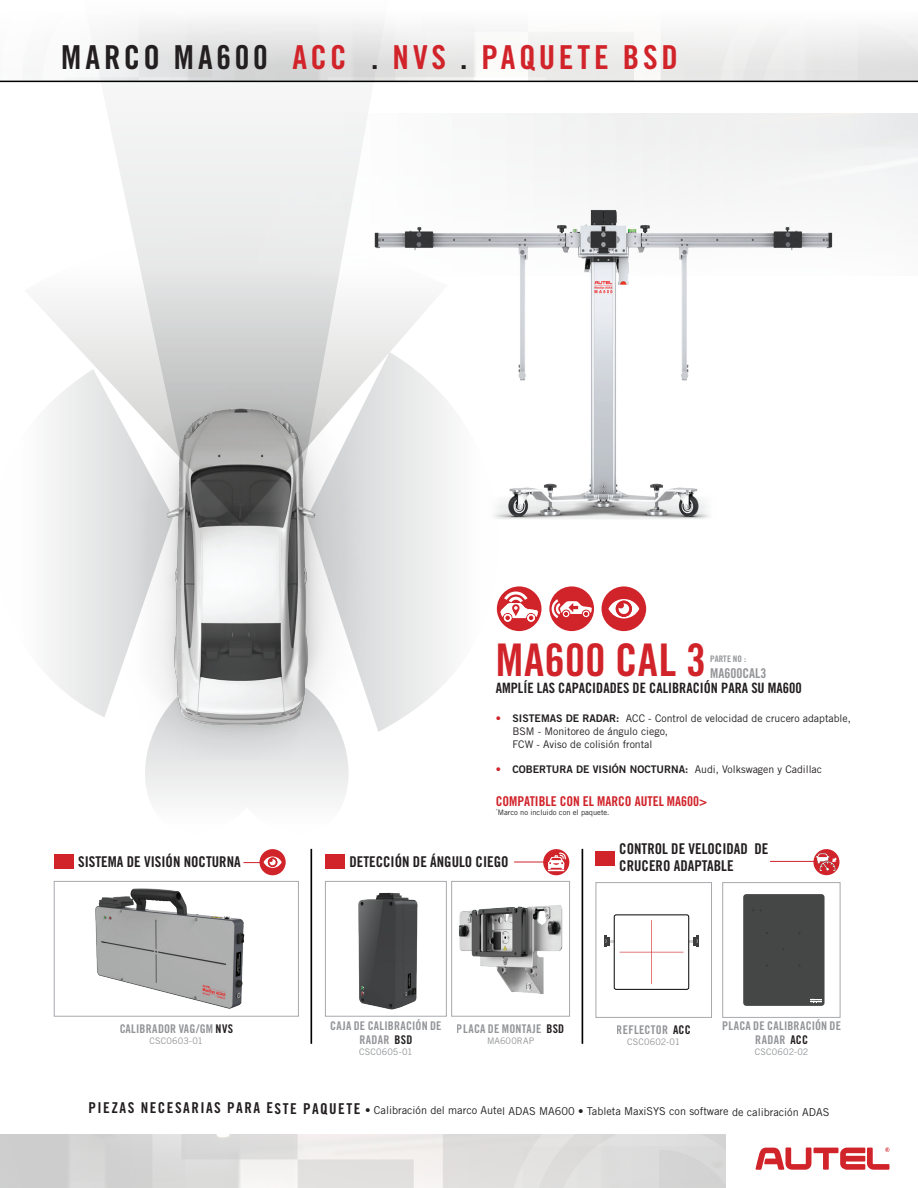
<style>
.page{position:relative;width:918px;height:1188px;background:#fff}
.page>*{position:absolute;margin:0;border:0;box-sizing:border-box;transform-origin:0 0}
.t1{font:45px "Trade Gothic LT Std Bd Cn 20";letter-spacing:.01em;color:#d1232a}
.t2{font:33px "Trade Gothic LT Std Bd Cn 20";letter-spacing:.11em;color:#d1232a}
.t3{font:14.85px/17.9px "Trade Gothic LT Std Bd Cn 20";color:#231f20}
.t4{font:14.25px "Trade Gothic LT Std Bd Cn 20";color:#231f20}
.t5{font:13.5px "Trade Gothic LT Std Bd Cn 20";color:#d1232a}
.t6{font:13.5px "Trade Gothic LT Std Bd Cn 20";color:#939598}
.t7{font:12px/14.4px "Trade Gothic LT Std Bd Cn 20";letter-spacing:.02em;color:#939598;text-align:center}
.t8{font:10.8px "Trade Gothic LT Std";letter-spacing:-.005em;color:#231f20}
.t9{font:10.5px/12.6px "Trade Gothic LT Std";color:#231f20}
.t10{font:10.5px "Trade Gothic LT Std Bd 2";color:#231f20}
.t11{font:9px "Trade Gothic LT Std";letter-spacing:.015em;color:#939598}
.t12{font:9px "Trade Gothic LT Std Bd Cn 20";color:#939598}
.t13{font:7.5px "Trade Gothic LT Std";color:#231f20}
.s1{color:#231f20}
.s2{font-family:"Trade Gothic LT Std Bd 2";color:#d1232a}
.s3{font-family:"Trade Gothic LT Std Bd 2"}
.s4{color:#d1232a}
.s5{font-family:"Trade Gothic LT Std"}
.s6{font-family:"Trade Gothic LT Std Bd Cn 20";font-size:15px}
</style>
<div class="page">
<svg style="left:755px;top:1147px;width:135px;height:23px"></svg>
<hr style="left:0;top:81px;width:918px;height:1px;background:#000">
<div style="left:145px;top:759px;width:204px;height:41px;background:#edeeee"></div>
<svg style="left:82px;top:11px;width:308px;height:223px;fill:#f1f2f2"></svg>
<svg style="left:445px;top:529px;width:62px;height:153px"></svg>
<img style="left:51px;top:523px;width:394px;height:236px">
<svg style="left:37px;top:234px;width:325px;height:289px"></svg>
<img style="left:234px;top:113px;width:684px;height:163px">
<img style="left:362px;top:195px;width:482px;height:334px">
<div style="left:54px;top:881px;width:245px;height:135px;background:#fff;border:1px solid #a8a9ad"></div>
<img style="left:87px;top:888px;width:164px;height:127px">
<div style="left:54px;top:854px;width:19px;height:15px;background:#d1232a"></div>
<div style="left:260px;top:849px;width:26px;height:26px;background:#d1232a;border-radius:50%"></div>
<svg style="left:243px;top:856px;width:39px;height:12px"></svg>
<hr style="left:770px;top:861px;width:54px;height:1px;background:#d1232a">
<div style="left:595px;top:851px;width:19px;height:14px;background:#d1232a"></div>
<div style="left:813px;top:849px;width:26px;height:26px;background:#d1232a;border-radius:50%"></div>
<svg style="left:816px;top:853px;width:21px;height:18px"></svg>
<div style="left:723px;top:882px;width:117px;height:136px;border:1px solid #a8a9ad"></div>
<div style="left:743px;top:894px;width:82px;height:112px;background:#454646;border-radius:3px"></div>
<svg style="left:811px;top:999px;width:11px;height:4px"></svg>
<div style="left:596px;top:882px;width:116px;height:136px;border:1px solid #a8a9ad"></div>
<hr style="left:677px;top:940px;width:17px;height:3px;background:#d1d2d4">
<svg style="left:694px;top:935px;width:5px;height:12px"></svg>
<hr style="left:609px;top:940px;width:17px;height:3px;background:#d1d2d4">
<svg style="left:604px;top:935px;width:5px;height:12px"></svg>
<div style="left:614px;top:915px;width:75px;height:74px;background:#fff;border-radius:2px"></div>
<div style="left:614px;top:915px;width:75px;height:75px;border:1px solid #040503;border-radius:2px"></div>
<svg style="left:620px;top:920px;width:63px;height:64px"></svg>
<hr style="left:514px;top:862px;width:39px;height:1px;background:#d1232a">
<div style="left:325px;top:854px;width:19px;height:15px;background:#d1232a"></div>
<svg style="left:543px;top:849px;width:26px;height:26px"></svg>
<svg style="left:548px;top:852px;width:18px;height:19px"></svg>
<div style="left:451px;top:881px;width:119px;height:135px;background:#fff;border:1px solid #a8a9ad"></div>
<img style="left:458px;top:905px;width:105px;height:89px">
<div style="left:325px;top:881px;width:122px;height:135px;background:#fff;border:1px solid #a8a9ad"></div>
<img style="left:358px;top:892px;width:60px;height:118px">
<div style="left:497px;top:586px;width:45px;height:45px;background:#d1232a;border-radius:50%"></div>
<svg style="left:500px;top:592px;width:38px;height:30px"></svg>
<div style="left:602px;top:586px;width:44px;height:45px;background:#d1232a;border-radius:50%"></div>
<svg style="left:608px;top:599px;width:31px;height:19px"></svg>
<div style="left:549px;top:586px;width:45px;height:45px;background:#d1232a;border-radius:50%"></div>
<svg style="left:552px;top:599px;width:40px;height:19px"></svg>
<hr style="left:311px;top:849px;width:1px;height:195px;background:#000">
<hr style="left:582px;top:849px;width:1px;height:195px;background:#000">
<h2 class="t2" style="left:61px;top:37px;width:618px"><span class="s1">MARCO MA600</span> ACC <span class="s1">.</span> NVS <span class="s1">.</span> PAQUETE BSD</h2>
<h1 class="t1" style="left:496px;top:632px;width:212px">MA600 CAL 3</h1>
<h3 class="t4" style="left:496px;top:679px;width:308px">AMPLÍE LAS CAPACIDADES DE CALIBRACIÓN PARA SU MA600</h3>
<p class="t9" style="left:512px;top:712px;width:340px;text-indent:-17px"><span class="s2">•</span> <span class="s3">SISTEMAS DE RADAR:</span> ACC - Control de velocidad de crucero adaptable,<br>BSM - Monitoreo de ángulo ciego,<br>FCW - Aviso de colisión frontal</p>
<p class="t10" style="left:496px;top:763px;width:328px"><span class="s4">•</span> COBERTURA DE VISIÓN NOCTURNA: <span class="s5">Audi, Volkswagen y Cadillac</span></p>
<p class="t5" style="left:496px;top:793px;width:213px">COMPATIBLE CON EL MARCO AUTEL MA600&gt;</p>
<p class="t13" style="left:496px;top:807px;width:115px"><sup>*</sup>Marco no incluido con el paquete.</p>
<p class="t12" style="left:710px;top:653px;width:37px">PARTE NO :</p>
<p class="t6" style="left:710px;top:665px;width:58px">MA600CAL3</p>
<h3 class="t3" style="left:78px;top:852px;width:164px">SISTEMA DE VISIÓN NOCTURNA</h3>
<h3 class="t3" style="left:619px;top:839px;width:151px">CONTROL DE VELOCIDAD DE<br>CRUCERO ADAPTABLE</h3>
<h3 class="t3" style="left:349px;top:852px;width:161px">DETECCIÓN DE ÁNGULO CIEGO</h3>
<p class="t7" style="left:119px;top:1021px;width:115px">CALIBRADOR VAG/GM <span class="s1">NVS</span></p>
<p class="t11" style="left:149px;top:1035px;width:55px">CSC0603-01</p>
<p class="t7" style="left:330px;top:1018px;width:113px">CAJA DE CALIBRACIÓN DE<br>RADAR <span class="s1">BSD</span></p>
<p class="t11" style="left:359px;top:1047px;width:55px">CSC0605-01</p>
<p class="t7" style="left:457px;top:1021px;width:109px">PLACA DE MONTAJE <span class="s1">BSD</span></p>
<p class="t11" style="left:487px;top:1035px;width:49px">MA600RAP</p>
<p class="t7" style="left:617px;top:1023px;width:76px">REFLECTOR <span class="s1">ACC</span></p>
<p class="t11" style="left:627px;top:1036px;width:55px">CSC0602-01</p>
<p class="t7" style="left:722px;top:1018px;width:120px">PLACA DE CALIBRACIÓN DE<br>RADAR <span class="s1">ACC</span></p>
<p class="t11" style="left:755px;top:1047px;width:55px">CSC0602-02</p>
<p class="t8" style="left:89px;top:1105px;width:742px"><sup>PIEZAS</sup> <sup>NECESARIAS</sup> <sup>P</sup><span class="s6">ARA ESTE PAQUETE</span> • Calibración del marco Autel ADAS MA600 • Tableta MaxiSYS con software de calibración ADAS</p>
</div>
